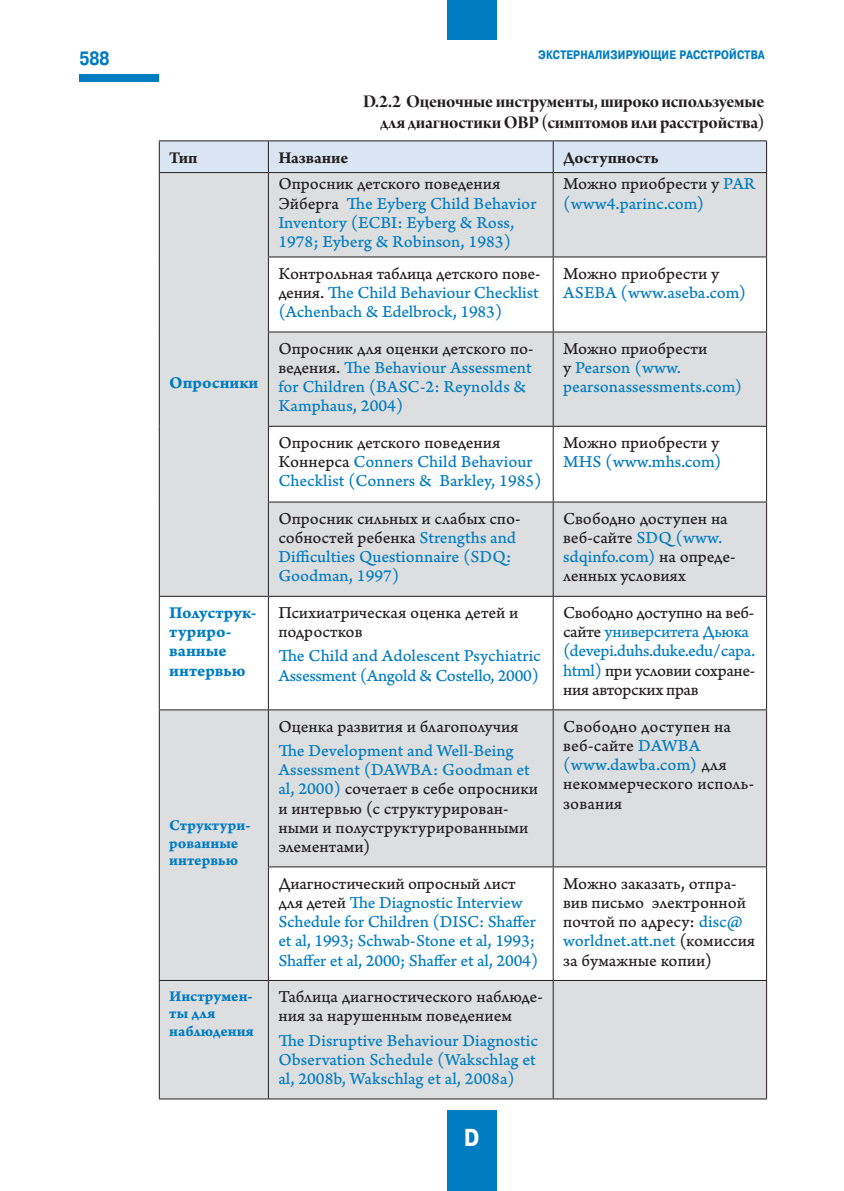
<style>
.page{position:relative;width:844px;height:1191px;background:#fff}
.page>*{position:absolute;margin:0;border:0;box-sizing:border-box;transform-origin:0 0}
.t1{font:700 24.5px "Pragmatica Cond C";color:#fff}
.t2{font:700 19.25px "Pragmatica Cond C";color:#007cc2}
.Tab_Head{font:19.07px/21px "Arno Pro Bold Display";letter-spacing:-.01em;color:#231f20;text-align:right}
.Tab-1{font:17.5px/19.2px "Arno Pro Caption";letter-spacing:-.005em;color:#007cc2}
.Tab-1-2{font:17.5px/19.2px "Arno Pro Caption";letter-spacing:-.005em;color:#231f20}
.Tab-1-3{font:17.5px/19.2px "Arno Pro Bold Caption";color:#007cc2}
.Tab-1-4{font:700 17.5px "Arno Pro";color:#231f20}
.Tab-1-5{font:15.75px/17.5px "Arno Pro Bold Caption";color:#007cc2}
.t3{font:700 12.25px "Pragmatica Cond C";letter-spacing:.02em;color:#007cc2}
.s1{color:#231f20}
.s2{color:#007cc2}
</style>
<div class="page">
<div style="left:79px;top:74px;width:80px;height:8px;background:#007cc2"></div>
<div style="left:446px;top:0;width:50px;height:40px;background:#007cc2"></div>
<div style="left:446px;top:1110px;width:50px;height:81px;background:#007cc2"></div>
<div style="left:160px;top:141px;width:606px;height:31px;background:#dae5f4"></div>
<div style="left:160px;top:173px;width:606px;height:925px;background:#dddee0"></div>
<div style="left:269px;top:173px;width:283px;height:925px;background:#dddee0"></div>
<svg style="left:160px;top:257px;width:606px;height:723px;fill:#dddee0"></svg>
<hr style="left:159px;top:140px;width:109px;height:1px;background:#231f20">
<hr style="left:159px;top:141px;width:1px;height:31px;background:#231f20">
<hr style="left:268px;top:140px;width:285px;height:1px;background:#231f20">
<hr style="left:268px;top:141px;width:1px;height:31px;background:#231f20">
<hr style="left:553px;top:140px;width:213px;height:1px;background:#231f20">
<hr style="left:552px;top:141px;width:1px;height:31px;background:#231f20">
<hr style="left:766px;top:141px;width:1px;height:31px;background:#231f20">
<hr style="left:159px;top:172px;width:109px;height:1px;background:#231f20">
<hr style="left:159px;top:173px;width:1px;height:84px;background:#231f20">
<hr style="left:268px;top:172px;width:285px;height:1px;background:#231f20">
<hr style="left:268px;top:173px;width:1px;height:83px;background:#231f20">
<hr style="left:553px;top:172px;width:213px;height:1px;background:#231f20">
<hr style="left:552px;top:173px;width:1px;height:83px;background:#231f20">
<hr style="left:766px;top:173px;width:1px;height:83px;background:#231f20">
<hr style="left:159px;top:257px;width:1px;height:75px;background:#231f20">
<hr style="left:268px;top:256px;width:285px;height:1px;background:#231f20">
<hr style="left:268px;top:257px;width:1px;height:74px;background:#231f20">
<hr style="left:553px;top:256px;width:213px;height:1px;background:#231f20">
<hr style="left:552px;top:257px;width:1px;height:74px;background:#231f20">
<hr style="left:766px;top:257px;width:1px;height:74px;background:#231f20">
<hr style="left:159px;top:332px;width:1px;height:94px;background:#231f20">
<hr style="left:268px;top:331px;width:285px;height:1px;background:#231f20">
<hr style="left:268px;top:332px;width:1px;height:94px;background:#231f20">
<hr style="left:553px;top:331px;width:213px;height:1px;background:#231f20">
<hr style="left:552px;top:332px;width:1px;height:94px;background:#231f20">
<hr style="left:766px;top:332px;width:1px;height:94px;background:#231f20">
<hr style="left:159px;top:426px;width:1px;height:76px;background:#231f20">
<hr style="left:268px;top:426px;width:285px;height:1px;background:#231f20">
<hr style="left:268px;top:427px;width:1px;height:74px;background:#231f20">
<hr style="left:553px;top:426px;width:213px;height:1px;background:#231f20">
<hr style="left:552px;top:427px;width:1px;height:74px;background:#231f20">
<hr style="left:766px;top:427px;width:1px;height:74px;background:#231f20">
<hr style="left:159px;top:502px;width:1px;height:94px;background:#231f20">
<hr style="left:268px;top:501px;width:285px;height:1px;background:#231f20">
<hr style="left:268px;top:502px;width:1px;height:94px;background:#231f20">
<hr style="left:553px;top:501px;width:213px;height:1px;background:#231f20">
<hr style="left:552px;top:502px;width:1px;height:94px;background:#231f20">
<hr style="left:766px;top:502px;width:1px;height:94px;background:#231f20">
<hr style="left:159px;top:596px;width:109px;height:1px;background:#231f20">
<hr style="left:159px;top:597px;width:1px;height:112px;background:#231f20">
<hr style="left:268px;top:596px;width:285px;height:1px;background:#231f20">
<hr style="left:268px;top:597px;width:1px;height:112px;background:#231f20">
<hr style="left:553px;top:596px;width:213px;height:1px;background:#231f20">
<hr style="left:552px;top:597px;width:1px;height:112px;background:#231f20">
<hr style="left:766px;top:597px;width:1px;height:112px;background:#231f20">
<hr style="left:159px;top:709px;width:109px;height:1px;background:#231f20">
<hr style="left:159px;top:710px;width:1px;height:157px;background:#231f20">
<hr style="left:268px;top:709px;width:285px;height:1px;background:#231f20">
<hr style="left:268px;top:710px;width:1px;height:156px;background:#231f20">
<hr style="left:553px;top:709px;width:213px;height:1px;background:#231f20">
<hr style="left:552px;top:710px;width:1px;height:156px;background:#231f20">
<hr style="left:766px;top:710px;width:1px;height:156px;background:#231f20">
<hr style="left:159px;top:867px;width:1px;height:113px;background:#231f20">
<hr style="left:268px;top:866px;width:285px;height:1px;background:#231f20">
<hr style="left:268px;top:867px;width:1px;height:113px;background:#231f20">
<hr style="left:553px;top:866px;width:213px;height:1px;background:#231f20">
<hr style="left:552px;top:867px;width:1px;height:113px;background:#231f20">
<hr style="left:766px;top:867px;width:1px;height:113px;background:#231f20">
<hr style="left:159px;top:980px;width:109px;height:1px;background:#231f20">
<hr style="left:159px;top:981px;width:1px;height:117px;background:#231f20">
<hr style="left:268px;top:980px;width:285px;height:1px;background:#231f20">
<hr style="left:268px;top:981px;width:1px;height:117px;background:#231f20">
<hr style="left:553px;top:980px;width:213px;height:1px;background:#231f20">
<hr style="left:552px;top:981px;width:1px;height:117px;background:#231f20">
<hr style="left:766px;top:981px;width:1px;height:117px;background:#231f20">
<hr style="left:159px;top:1098px;width:109px;height:1px;background:#231f20">
<hr style="left:268px;top:1098px;width:285px;height:1px;background:#231f20">
<hr style="left:553px;top:1098px;width:213px;height:1px;background:#231f20">
<p class="t2" style="left:79px;top:47px;width:32px">588</p>
<p class="t3" style="left:538px;top:48px;width:228px">ЭКСТЕРНАЛИЗИРУЮЩИЕ РАССТРОЙСТВА</p>
<p class="Tab_Head" style="left:363px;top:92px;width:403px">D.2.2 Оценочные инструменты, широко используемые для диагностики ОВР (симптомов или расстройства)</p>
<p class="Tab-1-4" style="left:169px;top:147px;width:30px">Тип</p>
<p class="Tab-1-4" style="left:278px;top:147px;width:72px">Название</p>
<p class="Tab-1-4" style="left:563px;top:147px;width:97px">Доступность</p>
<p class="Tab-1-3" style="left:169px;top:374px;width:91px">Опросники</p>
<p class="Tab-1" style="left:278px;top:175px;width:259px"><span class="s1">Опросник детского поведения<br>Эйберга</span> The Eyberg Child Behavior<br>Inventory (ECBI: Eyberg &amp; Ross,<br>1978; Eyberg &amp; Robinson, 1983)</p>
<p class="Tab-1" style="left:563px;top:175px;width:193px"><span class="s1">Можно приобрести у</span> РАR (www4.parinc.com)</p>
<p class="Tab-1" style="left:278px;top:264px;width:264px"><span class="s1">Контрольная таблица детского пове&shy;дения.</span> The Child Behaviour Checklist (Achenbach &amp; Edelbrock, 1983)</p>
<p class="Tab-1" style="left:563px;top:264px;width:184px"><span class="s1">Можно приобрести у<br></span>ASEBA (www.aseba.com)</p>
<p class="Tab-1" style="left:278px;top:339px;width:257px"><span class="s1">Опросник для оценки детского по&shy;ведения.</span> The Behaviour Assessment for Children (BASC-2: Reynolds &amp;<br>Kamphaus, 2004)</p>
<p class="Tab-1" style="left:563px;top:339px;width:180px"><span class="s1">Можно приобрести<br>у</span> Pearson (www. pearsonassessments.com)</p>
<p class="Tab-1" style="left:278px;top:434px;width:265px"><span class="s1">Опросник детского поведения<br>Коннерса</span> Conners Child Behaviour<br>Checklist (Conners &amp; Barkley, 1985)</p>
<p class="Tab-1-2" style="left:563px;top:434px;width:160px">Можно приобрести у<br><span class="s2">MHS (www.mhs.com)</span></p>
<p class="Tab-1" style="left:278px;top:509px;width:244px"><span class="s1">Опросник сильных и слабых спо&shy;собностей ребенка</span> Strengths and<br>Difficulties Questionnaire (SDQ:<br>Goodman, 1997)</p>
<p class="Tab-1-2" style="left:563px;top:509px;width:174px">Свободно доступен на веб-сайте <span class="s2">SDQ (www. sdqinfo.com)</span> на опреде&shy;ленных условиях</p>
<p class="Tab-1-3" style="left:169px;top:604px;width:89px">Полуструк&shy;туриро&shy;ванные интервью</p>
<p class="Tab-1-2" style="left:278px;top:604px;width:241px">Психиатрическая оценка детей и подростков</p>
<p class="Tab-1" style="left:278px;top:647px;width:264px">The Child and Adolescent Psychiatric<br>Assessment (Angold &amp; Costello, 2000)</p>
<p class="Tab-1-5" style="left:169px;top:817px;width:83px">Структури&shy;рованные интервью</p>
<p class="Tab-1-2" style="left:278px;top:717px;width:241px">Оценка развития и благополучия</p>
<p class="Tab-1-2" style="left:278px;top:741px;width:261px"><span class="s2">The Development and Well-Being<br>Assessment (DAWBA: Goodman et al, 2000)</span> сочетает в себе опросники и интервью (с структурирован&shy;ными и полуструктурированными элементами)</p>
<p class="Tab-1-2" style="left:563px;top:604px;width:194px">Свободно доступно на веб&shy;сайте <span class="s2">университета Дьюка (devepi.duhs.duke.edu/capa. html)</span> при условии сохране&shy;ния авторских прав</p>
<p class="Tab-1-2" style="left:563px;top:717px;width:192px">Свободно доступен на веб-сайте <span class="s2">DAWBA (www.dawba.com)</span> для некоммерческого исполь&shy;зования</p>
<p class="Tab-1" style="left:278px;top:874px;width:261px"><span class="s1">Диагностический опросный лист для детей</span> The Diagnostic Interview Schedule for Children (DISC: Shaffer et al, 1993; Schwab-Stone et al, 1993; Shaffer et al, 2000; Shaffer et al, 2004)</p>
<p class="Tab-1-2" style="left:563px;top:874px;width:193px">Можно заказать, отпра&shy;вив письмо электронной почтой по адресу: <span class="s2">disc@ worldnet.att.net</span> (комиссия за бумажные копии)</p>
<p class="Tab-1-5" style="left:169px;top:988px;width:86px">Инструмен&shy;ты для наблюдения</p>
<p class="Tab-1-2" style="left:278px;top:988px;width:266px">Таблица диагностического наблюде&shy;ния за нарушенным поведением</p>
<p class="Tab-1" style="left:278px;top:1031px;width:261px;text-align:justify">The Disruptive Behaviour Diagnostic Observation Schedule (Wakschlag et al, 2008b, Wakschlag et al, 2008a)</p>
<h1 class="t1" style="left:464px;top:1123px;width:17px">D</h1>
</div>
